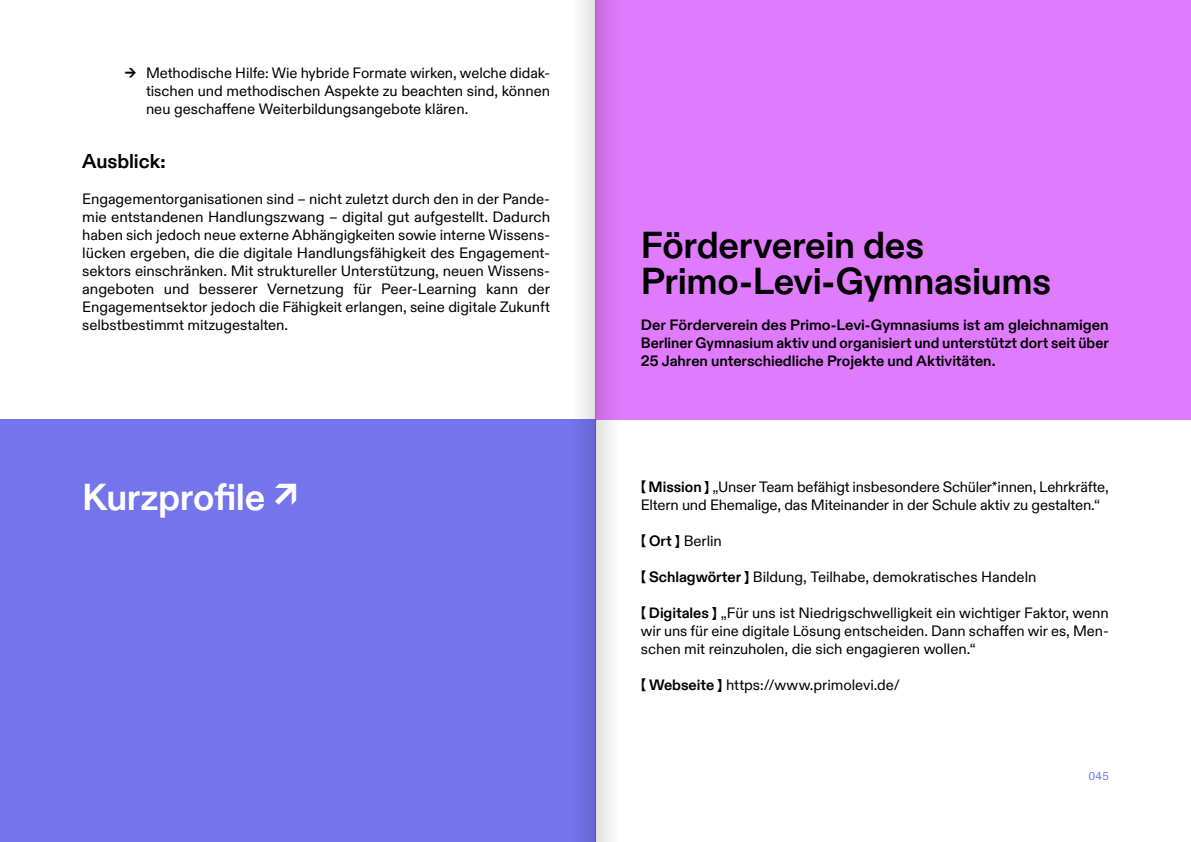
<style>
.page{position:relative;width:1191px;height:842px;background:#fff}
.page>*{position:absolute;margin:0;border:0;box-sizing:border-box;transform-origin:0 0}
.t1{font:700 37.5px/36px "ABC Diatype";letter-spacing:-.01em;color:#000}
.t2{font:700 37.5px "ABC Diatype";letter-spacing:-.01em;color:#fff}
.t3{font:700 20px "ABC Diatype";letter-spacing:-.005em;color:#000}
.t4{font:15px/18px "ABC Diatype";letter-spacing:-.01em;color:#000;text-align:justify}
.t5{font:700 15px/18px "ABC Diatype";letter-spacing:-.005em;color:#000;text-align:justify}
.t6{font:11.2px "ABC Diatype";color:#7474ed}
.s1{font-weight:700}
</style>
<div class="page">
<div style="left:595px;top:0;width:596px;height:420px;background:#e17bfd"></div>
<div style="left:0;top:420px;width:595px;height:422px;background:#7474ed"></div>
<svg style="left:572px;top:0;width:23px;height:842px"></svg>
<svg style="left:595px;top:0;width:16px;height:842px"></svg>
<p class="t4" style="left:146px;top:62px;width:406px;text-indent:-21px"><span class="s1">→</span> Methodische Hilfe: Wie hybride Formate wirken, welche didak&shy;tischen und methodischen Aspekte zu beachten sind, können neu geschaffene Weiterbildungsangebote klären.</p>
<h2 class="t3" style="left:82px;top:145px;width:85px">Ausblick:</h2>
<p class="t4" style="left:82px;top:188px;width:469px">Engagementorganisationen sind – nicht zuletzt durch den in der Pande&shy;mie entstandenen Handlungszwang – digital gut aufgestellt. Dadurch haben sich jedoch neue externe Abhängigkeiten sowie interne Wissens&shy;lücken ergeben, die die digitale Handlungsfähigkeit des Engagement&shy;sektors einschränken. Mit struktureller Unterstützung, neuen Wissens&shy;angeboten und besserer Vernetzung für Peer-Learning kann der Engagementsektor jedoch die Fähigkeit erlangen, seine digitale Zukunft selbstbestimmt mitzugestalten.</p>
<h1 class="t2" style="left:82px;top:468px;width:218px">Kurzprofile ↗</h1>
<h1 class="t1" style="left:641px;top:225px;width:412px">Förderverein des<br>Primo-Levi-Gymnasiums</h1>
<p class="t5" style="left:641px;top:315px;width:469px">Der Förderverein des Primo-Levi-Gymnasiums ist am gleichnamigen Berliner Gymnasium aktiv und organisiert und unterstützt dort seit über 25 Jahren unterschiedliche Projekte und Aktivitäten.</p>
<p class="t4" style="left:641px;top:476px;width:469px"><span class="s1">【 Mission 】</span> „Unser Team befähigt insbesondere Schüler*innen, Lehrkräfte,<br>Eltern und Ehemalige, das Miteinander in der Schule aktiv zu gestalten.“</p>
<p class="t4" style="left:641px;top:530px;width:82px"><span class="s1">【 Ort 】</span> Berlin</p>
<p class="t4" style="left:641px;top:566px;width:397px"><span class="s1">【 Schlagwörter 】</span> Bildung, Teilhabe, demokratisches Handeln</p>
<p class="t4" style="left:641px;top:602px;width:469px"><span class="s1">【 Digitales 】</span> „Für uns ist Niedrigschwelligkeit ein wichtiger Faktor, wenn wir uns für eine digitale Lösung entscheiden. Dann schaffen wir es, Men&shy;schen mit reinzuholen, die sich engagieren wollen.“</p>
<p class="t4" style="left:641px;top:674px;width:261px"><span class="s1">【 Webseite 】</span> https://www.primolevi.de/</p>
<p class="t6" style="left:1088px;top:767px;width:22px">045</p>
</div>
